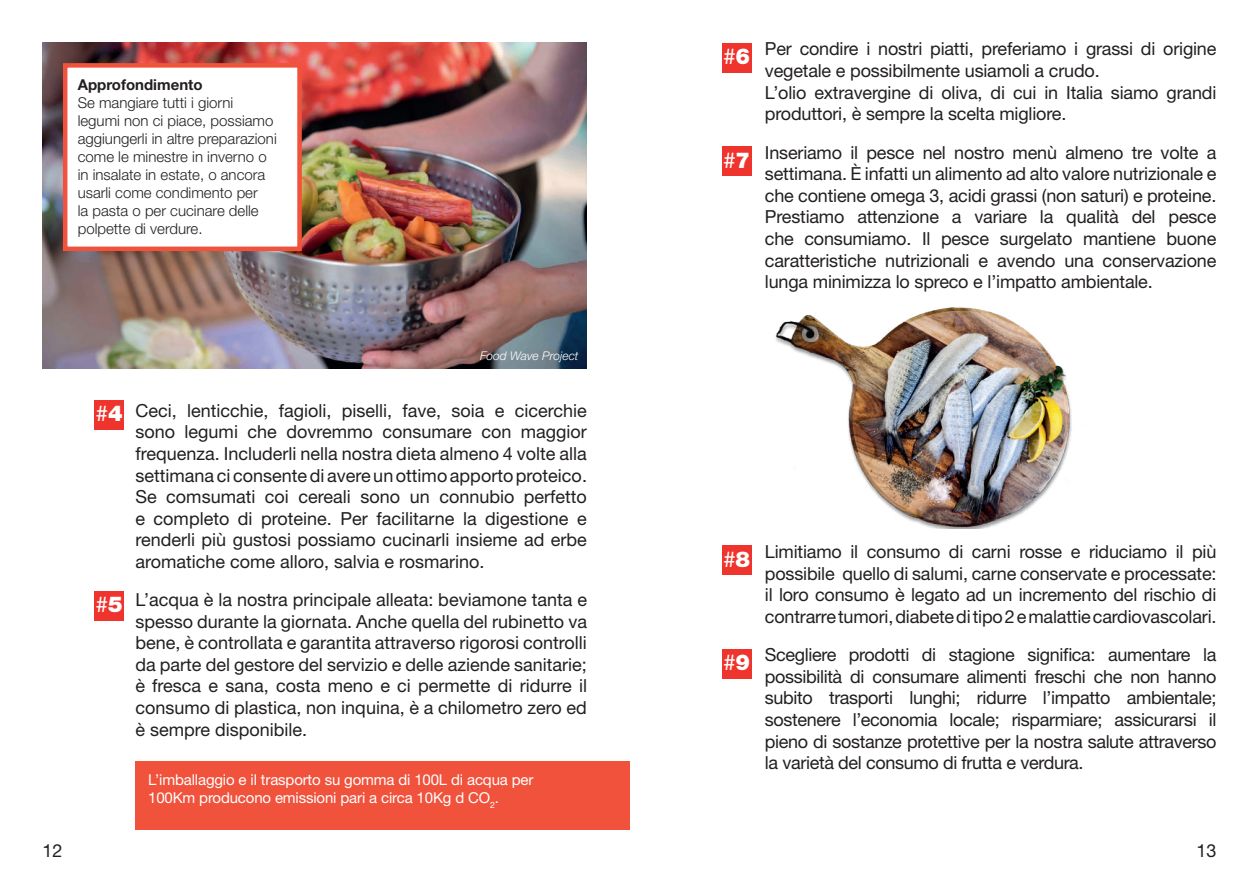
<style>
.page{position:relative;width:1259px;height:893px;background:#fff}
.page>*{position:absolute;margin:0;border:0;box-sizing:border-box;transform-origin:0 0}
.t1{font:21.9px "Helvetica Neue LT Std";color:#fff}
.t2{font:18px/21.6px "Helvetica Neue LT Std";letter-spacing:-.01em;color:#231f20;text-align:justify}
.t3{font:300 15px/18px "Helvetica Neue LT Std";color:#231f20}
.t4{font:15px/18px "Helvetica Neue LT Std";letter-spacing:-.01em;color:#fff}
.t5{font:700 15px "Helvetica Neue LT Std";color:#231f20}
.t6{font:italic 300 12px "Helvetica Neue LT Std";color:#fff}
.s1{font-weight:900}
</style>
<div class="page">
<img style="left:43px;top:43px;width:544px;height:326px">
<div style="left:135px;top:761px;width:494px;height:68px;background:#f0523c"></div>
<div style="left:94px;top:400px;width:30px;height:30px;background:#ee342d"></div>
<div style="left:94px;top:591px;width:30px;height:30px;background:#ee342d"></div>
<div style="left:63px;top:63px;width:239px;height:188px;background:#fff;border:4px solid #f0523c"></div>
<div style="left:722px;top:43px;width:30px;height:30px;background:#ee342d"></div>
<div style="left:722px;top:146px;width:30px;height:30px;background:#ee342d"></div>
<div style="left:722px;top:545px;width:30px;height:30px;background:#ee342d"></div>
<div style="left:722px;top:649px;width:30px;height:29px;background:#ee342d"></div>
<img style="left:775px;top:307px;width:297px;height:222px">
<p class="t5" style="left:78px;top:76px;width:126px">Approfondimento</p>
<p class="t3" style="left:78px;top:94px;width:200px">Se mangiare tutti i giorni legumi non ci piace, possiamo aggiungerli in altre preparazioni come le minestre in inverno o in insalate in estate, o ancora usarli come condimento per<br>la pasta o per cucinare delle polpette di verdure.</p>
<p class="t6" style="left:480px;top:349px;width:100px">Food Wave Project</p>
<p class="t1" style="left:96px;top:400px;width:28px">#<span class="s1">4</span></p>
<p class="t1" style="left:96px;top:591px;width:28px">#<span class="s1">5</span></p>
<p class="t2" style="left:135px;top:399px;width:453px">Ceci, lenticchie, fagioli, piselli, fave, soia e cicerchie sono legumi che dovremmo consumare con maggior frequenza. Includerli nella nostra dieta almeno 4 volte alla settimana ci consente di avere un ottimo apporto proteico.<br>Se comsumati coi cereali sono un connubio perfetto e completo di proteine. Per facilitarne la digestione e renderli più gustosi possiamo cucinarli insieme ad erbe aromatiche come alloro, salvia e rosmarino.</p>
<p class="t2" style="left:135px;top:588px;width:453px">L’acqua è la nostra principale alleata: beviamone tanta e spesso durante la giornata. Anche quella del rubinetto va bene, è controllata e garantita attraverso rigorosi controlli da parte del gestore del servizio e delle aziende sanitarie; è fresca e sana, costa meno e ci permette di ridurre il consumo di plastica, non inquina, è a chilometro zero ed è sempre disponibile.</p>
<p class="t4" style="left:148px;top:770px;width:387px">L’imballaggio e il trasporto su gomma di 100L di acqua per<br>100Km producono emissioni pari a circa 10Kg d CO<sub>2</sub>.</p>
<p class="t1" style="left:723px;top:44px;width:28px">#<span class="s1">6</span></p>
<p class="t1" style="left:723px;top:147px;width:28px">#<span class="s1">7</span></p>
<p class="t2" style="left:765px;top:38px;width:453px;text-align:left">Per condire i nostri piatti, preferiamo i grassi di origine vegetale e possibilmente usiamoli a crudo.<br>L’olio extravergine di oliva, di cui in Italia siamo grandi produttori, è sempre la scelta migliore.</p>
<p class="t2" style="left:765px;top:141px;width:453px">Inseriamo il pesce nel nostro menù almeno tre volte a settimana. È infatti un alimento ad alto valore nutrizionale e che contiene omega 3, acidi grassi (non saturi) e proteine.<br>Prestiamo attenzione a variare la qualità del pesce che consumiamo. Il pesce surgelato mantiene buone caratteristiche nutrizionali e avendo una conservazione lunga minimizza lo spreco e l’impatto ambientale.</p>
<p class="t1" style="left:723px;top:546px;width:28px">#<span class="s1">8</span></p>
<p class="t1" style="left:723px;top:649px;width:28px">#<span class="s1">9</span></p>
<p class="t2" style="left:765px;top:540px;width:453px">Limitiamo il consumo di carni rosse e riduciamo il più possibile quello di salumi, carne conservate e processate: il loro consumo è legato ad un incremento del rischio di contrarre tumori, diabete di tipo 2 e malattie cardiovascolari.</p>
<p class="t2" style="left:765px;top:644px;width:453px">Scegliere prodotti di stagione significa: aumentare la possibilità di consumare alimenti freschi che non hanno subito trasporti lunghi; ridurre l’impatto ambientale; sostenere l’economia locale; risparmiare; assicurarsi il pieno di sostanze protettive per la nostra salute attraverso la varietà del consumo di frutta e verdura.</p>
<p class="t2" style="left:43px;top:839px;width:22px">12</p>
<p class="t2" style="left:1196px;top:839px;width:22px">13</p>
</div>
